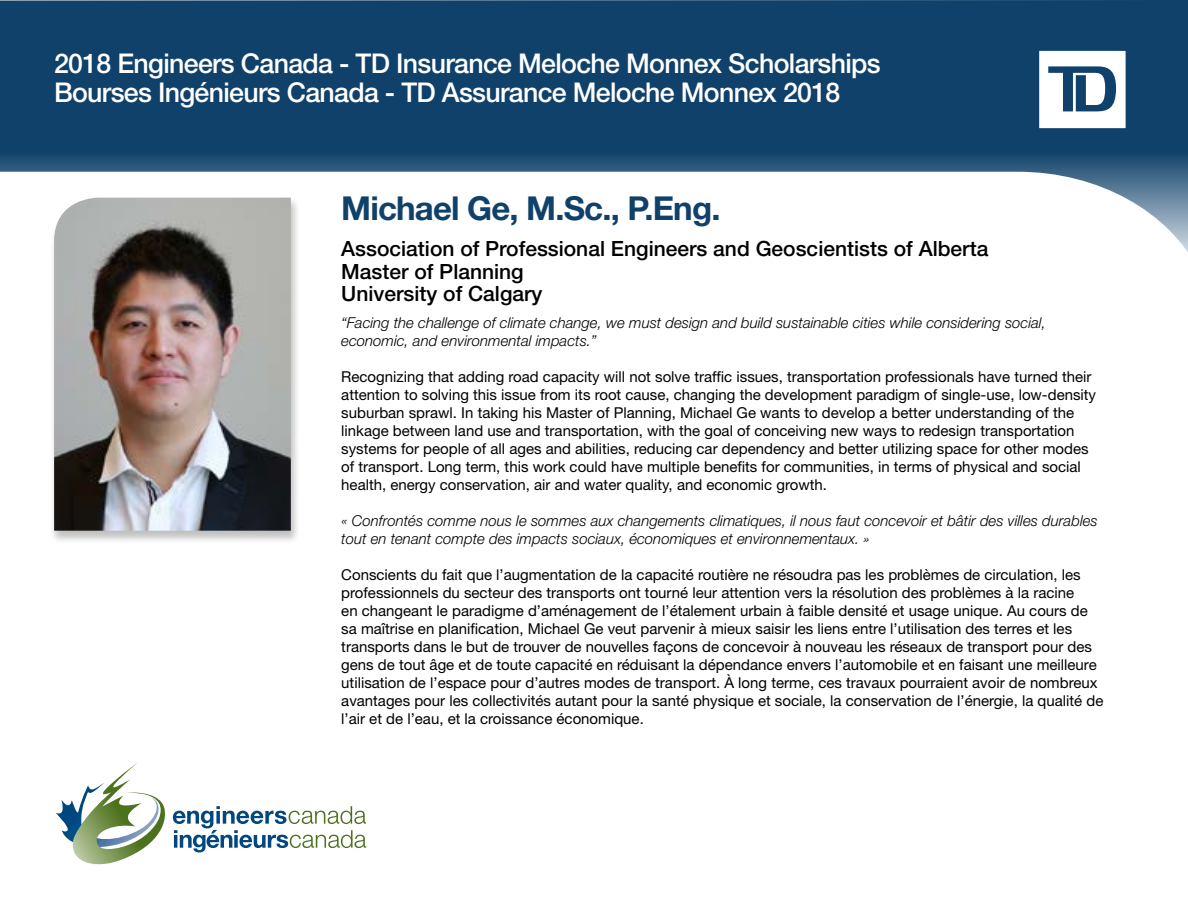
<style>
.page{position:relative;width:1188px;height:918px;background:#fff}
.page>*{position:absolute;margin:0;border:0;box-sizing:border-box;transform-origin:0 0}
.t1{font:700 33px "Helvetica Neue LT Pro";letter-spacing:-.025em;color:#10416a}
.t2{font:500 27.3px/28.8px "Helvetica Neue LT Pro";letter-spacing:-.025em;color:#fff}
.t3{font:500 21px/22.5px "Helvetica Neue LT Pro";color:#000}
.t4{font:15px/18px "Helvetica Neue LT Pro";color:#000}
.t5{font:italic 300 15px/18px "Helvetica Neue LT Pro";color:#000}
</style>
<div class="page">
<svg style="left:0;top:0;width:1188px;height:252px;fill:#10416a"></svg>
<div style="left:49px;top:197px;width:251px;height:346px;background:#000;opacity:.25"></div>
<img style="left:54px;top:198px;width:237px;height:333px">
<svg style="left:1039px;top:51px;width:87px;height:77px"></svg>
<svg style="left:55px;top:763px;width:311px;height:102px"></svg>
<h2 class="t2" style="left:54px;top:49px;width:828px">2018 Engineers Canada - TD Insurance Meloche Monnex Scholarships<br>Bourses Ingénieurs Canada - TD Assurance Meloche Monnex 2018</h2>
<h1 class="t1" style="left:341px;top:188px;width:381px">Michael Ge, M.Sc., P.Eng.</h1>
<h3 class="t3" style="left:341px;top:237px;width:649px">Association of Professional Engineers and Geoscientists of Alberta<br>Master of Planning<br>University of Calgary</h3>
<p class="t5" style="left:341px;top:314px;width:706px">“Facing the challenge of climate change, we must design and build sustainable cities while considering social, economic, and environmental impacts.”</p>
<p class="t4" style="left:341px;top:367px;width:756px">Recognizing that adding road capacity will not solve traffic issues, transportation professionals have turned their attention to solving this issue from its root cause, changing the development paradigm of single-use, low-density suburban sprawl. In taking his Master of Planning, Michael Ge wants to develop a better understanding of the linkage between land use and transportation, with the goal of conceiving new ways to redesign transportation systems for people of all ages and abilities, reducing car dependency and better utilizing space for other modes of transport. Long term, this work could have multiple benefits for communities, in terms of physical and social health, energy conservation, air and water quality, and economic growth.</p>
<p class="t5" style="left:341px;top:511px;width:758px">« Confrontés comme nous le sommes aux changements climatiques, il nous faut concevoir et bâtir des villes durables tout en tenant compte des impacts sociaux, économiques et environnementaux. »</p>
<p class="t4" style="left:341px;top:565px;width:764px">Conscients du fait que l’augmentation de la capacité routière ne résoudra pas les problèmes de circulation, les professionnels du secteur des transports ont tourné leur attention vers la résolution des problèmes à la racine<br>en changeant le paradigme d’aménagement de l’étalement urbain à faible densité et usage unique. Au cours de sa maîtrise en planification, Michael Ge veut parvenir à mieux saisir les liens entre l’utilisation des terres et les transports dans le but de trouver de nouvelles façons de concevoir à nouveau les réseaux de transport pour des gens de tout âge et de toute capacité en réduisant la dépendance envers l’automobile et en faisant une meilleure utilisation de l’espace pour d’autres modes de transport. À long terme, ces travaux pourraient avoir de nombreux avantages pour les collectivités autant pour la santé physique et sociale, la conservation de l’énergie, la qualité de l’air et de l’eau, et la croissance économique.</p>
</div>
